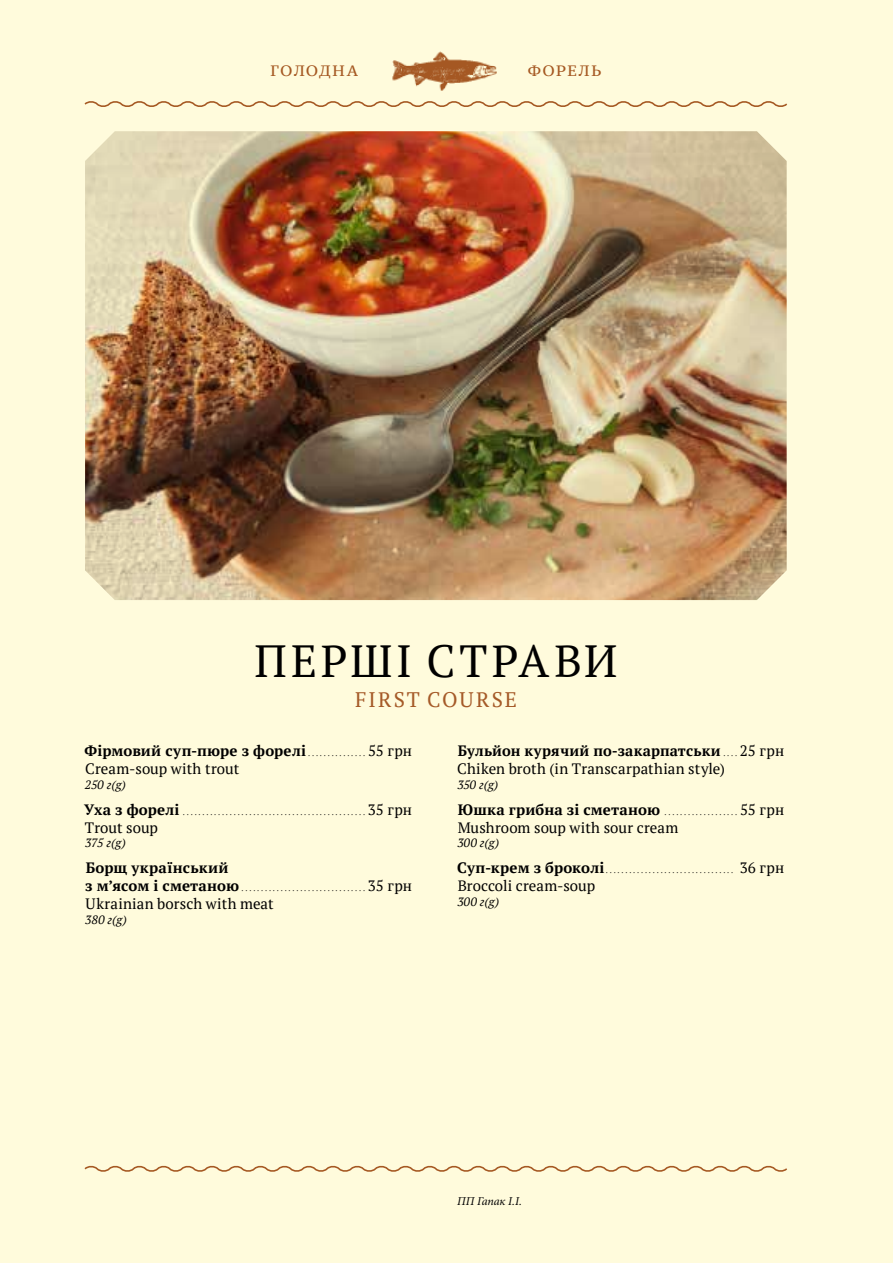
<style>
.page{position:relative;width:893px;height:1263px;background:#fffbdc}
.page>*{position:absolute;margin:0;border:0;box-sizing:border-box;transform-origin:0 0}
.t1{font:45px "PT Serif";letter-spacing:.085em;color:#000}
.t2{font:21px "PT Serif";letter-spacing:.095em;color:#a55a28}
.t3{font:15px/18px "PT Serif";letter-spacing:.005em;color:#000}
.t4{font:700 15px "PT Serif";letter-spacing:.015em;color:#000}
.t5{font:15px "PT Serif Caption";letter-spacing:.1em;color:#a55a28}
.t6{font:italic 12px "PT Serif";letter-spacing:.015em;color:#000}
.t7{font:italic 12px "Minion Pro";letter-spacing:-.01em;color:#000}
.t8{font:7.5px "PT Serif";color:#000}
.s1{font-weight:700}
.s2{font-size:7.5px}
.s3{font-weight:700;font-size:15px}
.s4{font-size:15px}
</style>
<div class="page">
<img style="left:85px;top:131px;width:702px;height:469px">
<p class="t5" style="left:270px;top:61px;width:89px">ГОЛОДНА</p>
<p class="t5" style="left:528px;top:61px;width:75px">ФОРЕЛЬ</p>
<h1 class="t1" style="left:254px;top:632px;width:365px">ПЕРШІ СТРАВИ</h1>
<h2 class="t2" style="left:355px;top:686px;width:164px">FIRST COURSE</h2>
<p class="t3" style="left:85px;top:742px;width:329px"><span class="s1">Фірмовий суп-пюре з форелі</span> <span class="s2">. . . . . . . . . . . . . . .</span> 55 грн<br>Cream-soup with trout</p>
<p class="t6" style="left:85px;top:776px;width:43px">250 г(g)</p>
<p class="t8" style="left:84px;top:807px;width:329px"><span class="s3">Уха з форелі</span> . . . . . . . . . . . . . . . . . . . . . . . . . . . . . . . . . . . . . . . . . . . . . . . <span class="s4">35 грн</span></p>
<p class="t3" style="left:85px;top:818px;width:75px">Trout soup</p>
<p class="t6" style="left:85px;top:835px;width:42px">375 г(g)</p>
<p class="t4" style="left:86px;top:858px;width:144px">Борщ український</p>
<p class="t8" style="left:85px;top:883px;width:328px"><span class="s3">з м’ясом і сметаною</span> . . . . . . . . . . . . . . . . . . . . . . . . . . . . . . . . <span class="s4">35 грн</span></p>
<p class="t3" style="left:86px;top:895px;width:189px">Ukrainian borsch with meat</p>
<p class="t6" style="left:85px;top:911px;width:43px">380 г(g)</p>
<p class="t3" style="left:457px;top:742px;width:328px"><span class="s1">Бульйон курячий по-закарпатськи</span> <span class="s2">. . . .</span> 25 грн<br>Chiken broth (in Transcarpathian style)</p>
<p class="t6" style="left:457px;top:776px;width:43px">350 г(g)</p>
<p class="t3" style="left:458px;top:800px;width:328px"><span class="s1">Юшка грибна зі сметаною</span> <span class="s2">. . . . . . . . . . . . . . . . . . .</span> 55 грн<br>Mushroom soup with sour cream</p>
<p class="t6" style="left:457px;top:835px;width:43px">300 г(g)</p>
<p class="t8" style="left:457px;top:865px;width:329px"><span class="s3">Суп-крем з броколі</span> . . . . . . . . . . . . . . . . . . . . . . . . . . . . . . . . . <span class="s4">36 грн</span></p>
<p class="t3" style="left:458px;top:877px;width:139px">Broccoli cream-soup</p>
<p class="t6" style="left:457px;top:893px;width:43px">300 г(g)</p>
<p class="t7" style="left:457px;top:1193px;width:66px">ПП Гапак І.І.</p>
</div>
